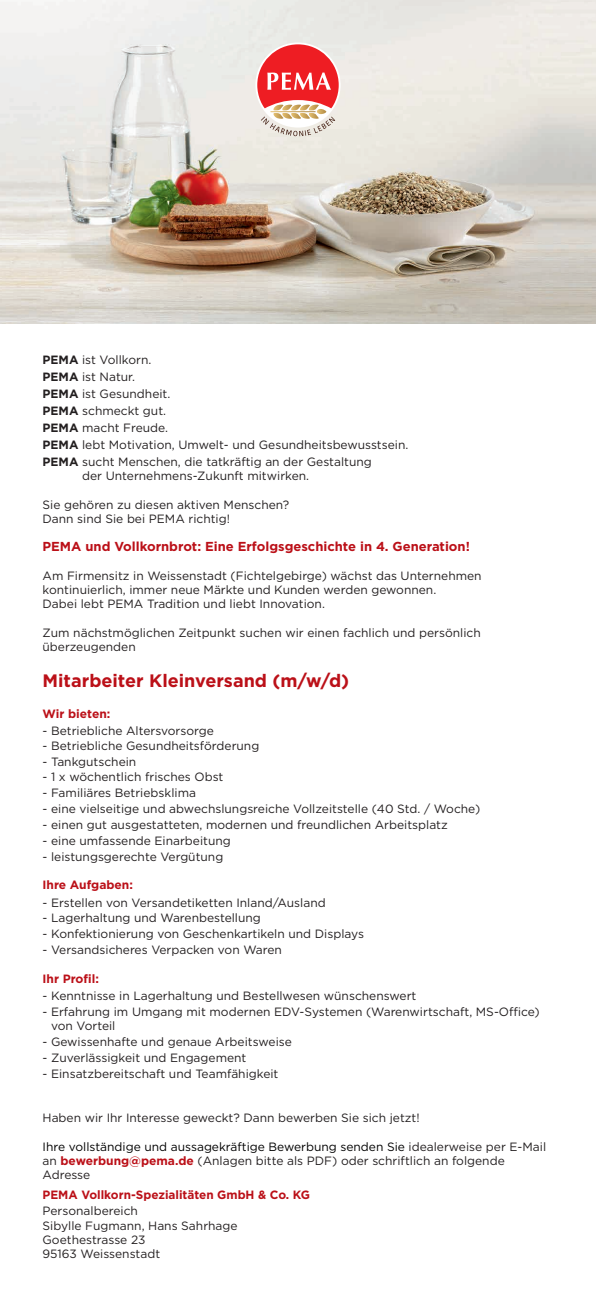
<style>
.page{position:relative;width:596px;height:1304px;background:#fff}
.page>*{position:absolute;margin:0;border:0;box-sizing:border-box;transform-origin:0 0}
.t1{font:700 18px "Gotham";color:#bb1018}
.t2{font:700 13px "Gotham";color:#bb1018}
.t3{font:12px/14.4px "Gotham";color:#231f20}
.t4{font:700 12px "Gotham";color:#bb1018}
.s1{font-weight:700}
.s2{color:#000}
.s3{font-weight:700;color:#bb1018}
</style>
<div class="page">
<img style="left:0;top:0;width:595px;height:323px">
<svg style="left:257px;top:44px;width:81px;height:92px"></svg>
<p class="t3" style="left:43px;top:351px;width:367px;line-height:17px"><span class="s1">PEMA</span> ist Vollkorn.<br><span class="s1">PEMA</span> ist Natur.<br><span class="s1">PEMA</span> ist Gesundheit.<br><span class="s1">PEMA</span> schmeckt gut.<br><span class="s1">PEMA</span> macht Freude.<br><span class="s1">PEMA</span> lebt Motivation, Umwelt- und Gesundheitsbewusstsein.<br><span class="s1">PEMA</span> sucht Menschen, die tatkräftig an der Gestaltung</p>
<p class="t3" style="left:82px;top:469px;width:228px">der Unternehmens-Zukunft mitwirken.</p>
<p class="t3" style="left:43px;top:497px;width:248px">Sie gehören zu diesen aktiven Menschen?<br>Dann sind Sie bei PEMA richtig!</p>
<p class="t2" style="left:43px;top:538px;width:428px">PEMA und Vollkornbrot: Eine Erfolgsgeschichte in 4. Generation!</p>
<p class="t3" style="left:43px;top:568px;width:440px">Am Firmensitz in Weissenstadt (Fichtelgebirge) wächst das Unternehmen kontinuierlich, immer neue Märkte und Kunden werden gewonnen.<br>Dabei lebt PEMA Tradition und liebt Innovation.</p>
<p class="t3" style="left:43px;top:625px;width:439px">Zum nächstmöglichen Zeitpunkt suchen wir einen fachlich und persönlich überzeugenden</p>
<h1 class="t1" style="left:43px;top:669px;width:308px">Mitarbeiter Kleinversand (m/w/d)</h1>
<p class="t4" style="left:43px;top:705px;width:69px">Wir bieten:</p>
<p class="t3" style="left:43px;top:723px;width:173px">- Betriebliche Altersvorsorge</p>
<p class="t3" style="left:43px;top:738px;width:218px">- Betriebliche Gesundheitsförderung</p>
<p class="t3" style="left:43px;top:754px;width:95px">- Tankgutschein</p>
<p class="t3" style="left:43px;top:770px;width:182px">- 1 x wöchentlich frisches Obst</p>
<p class="t3" style="left:43px;top:786px;width:155px">- Familiäres Betriebsklima</p>
<p class="t3" style="left:43px;top:801px;width:439px">- eine vielseitige und abwechslungsreiche Vollzeitstelle (40 Std. / Woche)</p>
<p class="t3" style="left:43px;top:817px;width:406px">- einen gut ausgestatteten, modernen und freundlichen Arbeitsplatz</p>
<p class="t3" style="left:43px;top:833px;width:190px">- eine umfassende Einarbeitung</p>
<p class="t3" style="left:43px;top:849px;width:182px">- leistungsgerechte Vergütung</p>
<p class="t4" style="left:43px;top:877px;width:92px">Ihre Aufgaben:</p>
<p class="t3" style="left:43px;top:895px;width:284px">- Erstellen von Versandetiketten Inland/Ausland</p>
<p class="t3" style="left:43px;top:911px;width:220px">- Lagerhaltung und Warenbestellung</p>
<p class="t3" style="left:43px;top:926px;width:323px">- Konfektionierung von Geschenkartikeln und Displays</p>
<p class="t3" style="left:43px;top:942px;width:241px">- Versandsicheres Verpacken von Waren</p>
<p class="t4" style="left:43px;top:971px;width:58px">Ihr Profil:</p>
<p class="t3" style="left:43px;top:988px;width:375px">- Kenntnisse in Lagerhaltung und Bestellwesen wünschenswert</p>
<p class="t3" style="left:51px;top:1004px;width:490px;text-indent:-8px">- Erfahrung im Umgang mit modernen EDV-Systemen (Warenwirtschaft, MS-Office) von Vorteil</p>
<p class="t3" style="left:43px;top:1034px;width:251px">- Gewissenhafte und genaue Arbeitsweise</p>
<p class="t3" style="left:43px;top:1050px;width:205px">- Zuverlässigkeit und Engagement</p>
<p class="t3" style="left:43px;top:1066px;width:237px">- Einsatzbereitschaft und Teamfähigkeit</p>
<p class="t3" style="left:43px;top:1110px;width:378px">Haben wir Ihr Interesse geweckt? Dann bewerben Sie sich jetzt!</p>
<p class="t3" style="left:43px;top:1139px;width:505px"><span class="s2">Ihre vollständige und aussagekräftige Bewerbung senden Sie</span> idealerweise per E-Mail an <span class="s3">bewerbung@pema.de</span> (Anlagen bitte als PDF) oder schriftlich an folgende<br>Adresse</p>
<p class="t4" style="left:43px;top:1187px;width:269px">PEMA Vollkorn-Spezialitäten GmbH &amp; Co. KG</p>
<p class="t3" style="left:43px;top:1204px;width:196px">Personalbereich<br>Sibylle Fugmann, Hans Sahrhage<br>Goethestrasse 23<br>95163 Weissenstadt</p>
</div>
